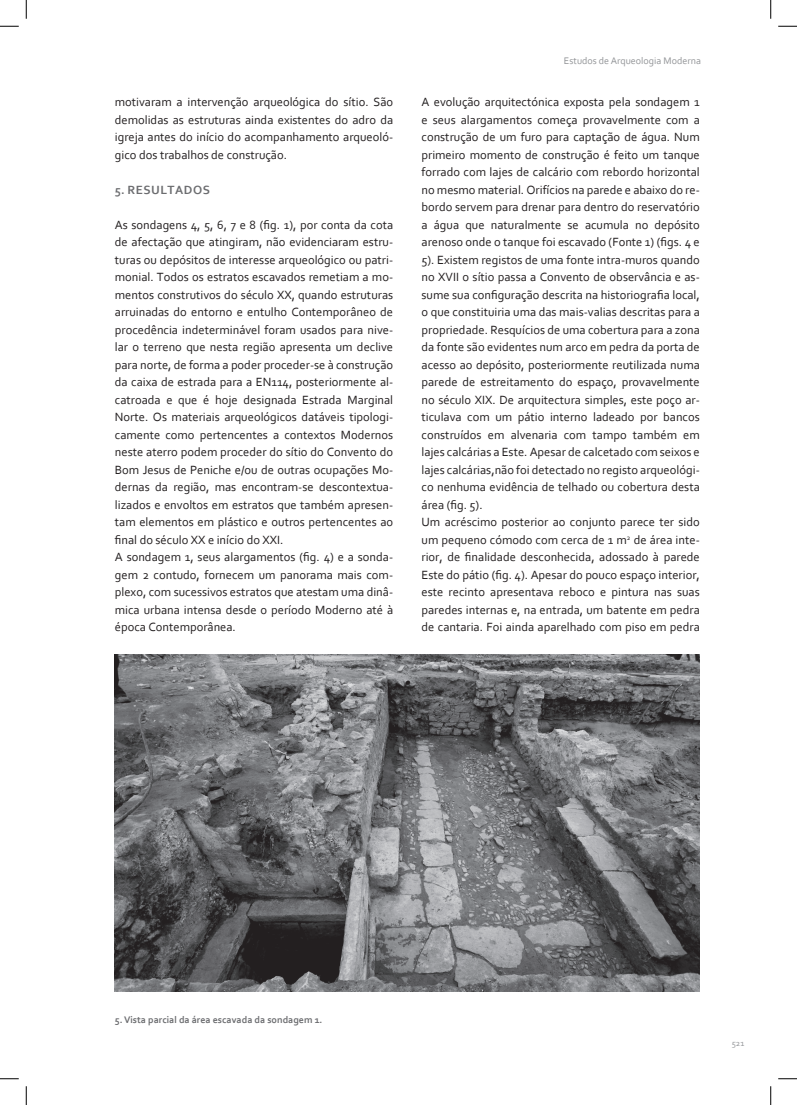
<style>
.page{position:relative;width:797px;height:1105px;background:#fff}
.page>*{position:absolute;margin:0;border:0;box-sizing:border-box;transform-origin:0 0}
.t1{font:12.5px/17.5px "Corbel";color:#231f20;text-align:justify}
.t2{font:700 12.5px "Corbel";letter-spacing:.04em;color:#6c6d70}
.t3{font:700 10px "Corbel";color:#6c6d70}
.t4{font:10px "Corbel";color:#939598}
.t5{font:8.75px "Corbel";color:#939598}
</style>
<div class="page">
<img style="left:115px;top:655px;width:584px;height:337px">
<svg style="left:0;top:25px;width:19px;height:2px"></svg>
<svg style="left:778px;top:25px;width:19px;height:2px"></svg>
<svg style="left:0;top:1078px;width:19px;height:1px"></svg>
<svg style="left:778px;top:1078px;width:19px;height:1px"></svg>
<svg style="left:25px;top:0;width:2px;height:19px"></svg>
<svg style="left:25px;top:1086px;width:2px;height:19px"></svg>
<svg style="left:770px;top:0;width:1px;height:19px"></svg>
<svg style="left:770px;top:1086px;width:1px;height:19px"></svg>
<p class="t1" style="left:115px;top:93px;width:280px">motivaram a intervenção arqueológica do sítio. São demolidas as estruturas ainda existentes do adro da igreja antes do início do acompanhamento arqueoló&shy;gico dos trabalhos de construção.</p>
<p class="t2" style="left:115px;top:182px;width:96px">5. RESULTADOS</p>
<p class="t1" style="left:115px;top:216px;width:280px">As sondagens 4, 5, 6, 7 e 8 (fig. 1), por conta da cota de afectação que atingiram, não evidenciaram estru&shy;turas ou depósitos de interesse arqueológico ou patri&shy;monial. Todos os estratos escavados remetiam a mo&shy;mentos construtivos do século XX, quando estruturas arruinadas do entorno e entulho Contemporâneo de procedência indeterminável foram usados para nive&shy;lar o terreno que nesta região apresenta um declive para norte, de forma a poder proceder-se à construção da caixa de estrada para a EN114, posteriormente al&shy;catroada e que é hoje designada Estrada Marginal Norte. Os materiais arqueológicos datáveis tipologi&shy;camente como pertencentes a contextos Modernos neste aterro podem proceder do sítio do Convento do Bom Jesus de Peniche e/ou de outras ocupações Mo&shy;dernas da região, mas encontram-se descontextua&shy;lizados e envoltos em estratos que também apresen&shy;tam elementos em plástico e outros pertencentes ao final do século XX e início do XXI.</p>
<p class="t1" style="left:115px;top:548px;width:280px">A sondagem 1, seus alargamentos (fig. 4) e a sonda&shy;gem 2 contudo, fornecem um panorama mais com&shy;plexo, com sucessivos estratos que atestam uma dinâ&shy;mica urbana intensa desde o período Moderno até à época Contemporânea.</p>
<p class="t4" style="left:564px;top:54px;width:138px">Estudos de Arqueologia Moderna</p>
<p class="t1" style="left:421px;top:93px;width:280px">A evolução arquitectónica exposta pela sondagem 1 e seus alargamentos começa provavelmente com a construção de um furo para captação de água. Num primeiro momento de construção é feito um tanque forrado com lajes de calcário com rebordo horizontal no mesmo material. Orifícios na parede e abaixo do re&shy;bordo servem para drenar para dentro do reservatório a água que naturalmente se acumula no depósito arenoso onde o tanque foi escavado (Fonte 1) (figs. 4 e 5). Existem registos de uma fonte intra-muros quando no XVII o sítio passa a Convento de observância e as&shy;sume sua configuração descrita na historiografia local, o que constituiria uma das mais-valias descritas para a propriedade. Resquícios de uma cobertura para a zona da fonte são evidentes num arco em pedra da porta de acesso ao depósito, posteriormente reutilizada numa parede de estreitamento do espaço, provavelmente no século XIX. De arquitectura simples, este poço ar&shy;ticulava com um pátio interno ladeado por bancos construídos em alvenaria com tampo também em lajes calcárias a Este. Apesar de calcetado com seixos e lajes calcárias,não foi detectado no registo arqueológi&shy;co nenhuma evidência de telhado ou cobertura desta área (fig. 5).</p>
<p class="t1" style="left:421px;top:513px;width:280px">Um acréscimo posterior ao conjunto parece ter sido um pequeno cómodo com cerca de 1 m<sup>2</sup> de área inte&shy;rior, de finalidade desconhecida, adossado à parede Este do pátio (fig. 4). Apesar do pouco espaço interior, este recinto apresentava reboco e pintura nas suas paredes internas e, na entrada, um batente em pedra de cantaria. Foi ainda aparelhado com piso em pedra</p>
<p class="t3" style="left:115px;top:1013px;width:209px">5. Vista parcial da área escavada da sondagem 1.</p>
<p class="t5" style="left:731px;top:1037px;width:14px">521</p>
</div>
